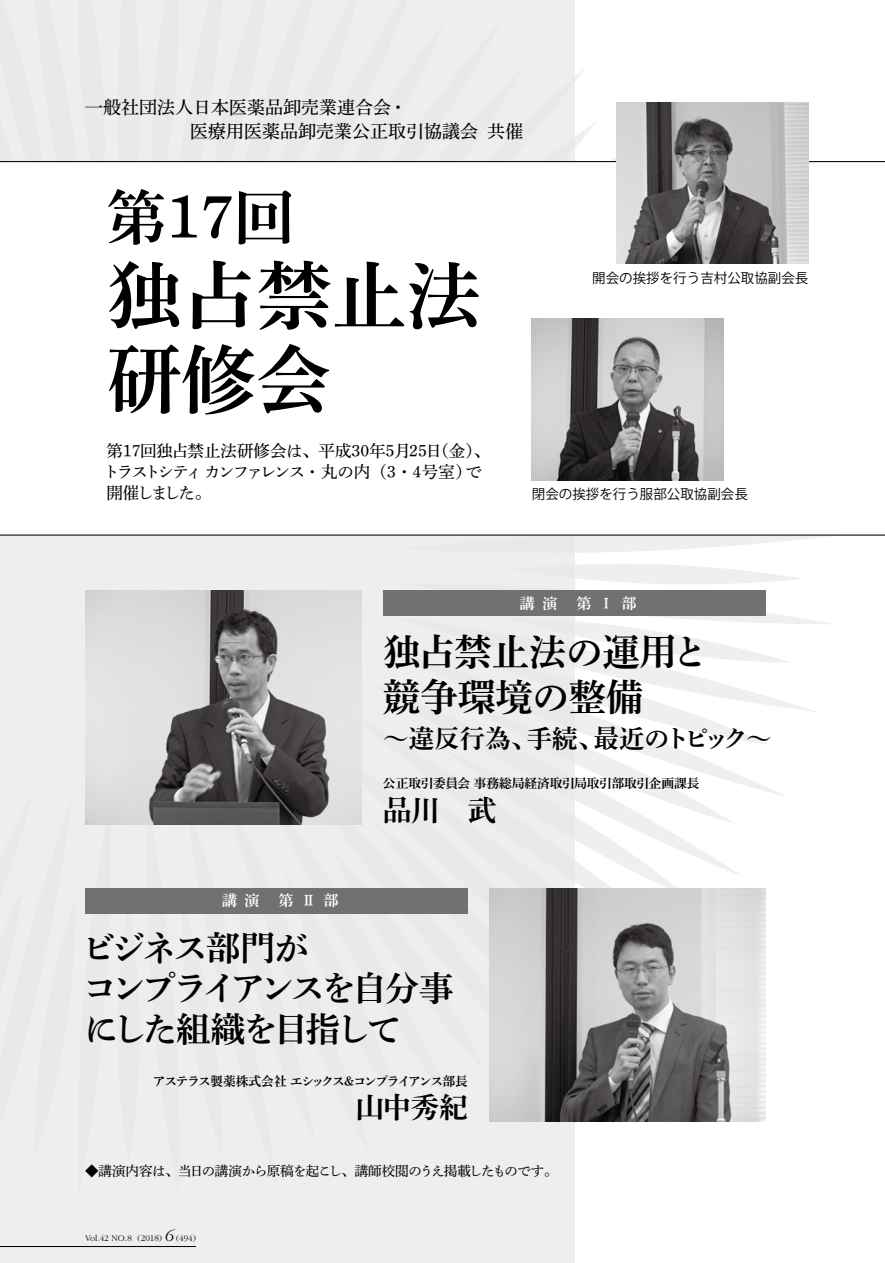
<style>
.page{position:relative;width:885px;height:1263px;background:#fff}
.page>*{position:absolute;margin:0;border:0;box-sizing:border-box;transform-origin:0 0}
.t1{font:75px/84px "Shuei Min Pro B";color:#000}
.t2{font:60px "Shuei Min Pro B";color:#000}
.t3{font:37.5px/45px "Shuei Min Pro B";letter-spacing:-.02em;color:#000}
.t4{font:34.5px/40.5px "Shuei Min Pro B";letter-spacing:-.11em;color:#000}
.t5{font:28.8px "Shuei Min Pro B";letter-spacing:-.025em;color:#000}
.t6{font:25.5px "Shuei Min Pro B";letter-spacing:-.015em;color:#000}
.t7{font:18px/24px "Shuei Min Pro M";color:#000}
.t8{font:16.5px/21px "Shuei Min Pro M";letter-spacing:-.08em;color:#000}
.t9{font:15px "Shuei Min Pro B";letter-spacing:.5em;color:#fff}
.t10{font:13.5px "Shuei Min Pro M";letter-spacing:-.045em;color:#000}
.t11{font:13.5px "Koz Go Pro";color:#000}
.t12{font:12.75px "Shuei Min Pro B";letter-spacing:-.105em;color:#000}
.t13{font:12.75px "Shuei Min Pro B";letter-spacing:-.03em;color:#000}
.t14{font:300 9px "Garamond";color:#000}
.s1{font-style:italic;font-size:16.5px}
</style>
<div class="page">
<svg style="left:574px;top:562px;width:256px;height:633px"></svg>
<svg style="left:574px;top:0;width:253px;height:556px"></svg>
<div style="left:0;top:0;width:574px;height:162px;background:#eee"></div>
<div style="left:0;top:162px;width:884px;height:373px;background:#fff"></div>
<div style="left:0;top:535px;width:574px;height:728px;background:#eee"></div>
<hr style="left:0;top:161px;width:884px;height:1px;background:#000">
<hr style="left:0;top:534px;width:884px;height:2px;background:#000">
<img style="left:489px;top:888px;width:276px;height:234px">
<img style="left:85px;top:590px;width:276px;height:234px">
<img style="left:531px;top:319px;width:192px;height:161px">
<img style="left:617px;top:102px;width:191px;height:162px">
<hr style="left:0;top:1246px;width:196px;height:1px;background:#000">
<div style="left:383px;top:590px;width:382px;height:26px;background:#727171"></div>
<div style="left:85px;top:888px;width:383px;height:25px;background:#727171"></div>
<p class="t7" style="left:190px;top:95px;width:335px;text-indent:-105px">一般社団法人日本医薬品卸売業連合会・<br>医療用医薬品卸売業公正取引協議会 共催</p>
<h2 class="t2" style="left:106px;top:174px;width:189px">第17回</h2>
<h1 class="t1" style="left:106px;top:250px;width:377px">独占禁止法研修会</h1>
<p class="t8" style="left:104px;top:440px;width:388px">第17回独占禁止法研修会は、平成30年５月25日（金）、トラストシティ カンファレンス・丸の内（３・４号室）で開催しました。</p>
<p class="t11" style="left:592px;top:269px;width:217px">開会の挨拶を行う吉村公取協副会長</p>
<p class="t11" style="left:531px;top:486px;width:217px">閉会の挨拶を行う服部公取協副会長</p>
<p class="t9" style="left:520px;top:592px;width:39px">講演</p>
<p class="t9" style="left:576px;top:592px;width:61px">第Ⅰ部</p>
<p class="t9" style="left:222px;top:890px;width:39px">講演</p>
<p class="t9" style="left:278px;top:890px;width:61px">第Ⅱ部</p>
<h3 class="t3" style="left:383px;top:628px;width:327px">独占禁止法の運用と競争環境の整備</h3>
<h3 class="t6" style="left:383px;top:720px;width:390px">～違反行為、手続、最近のトピック～</h3>
<p class="t13" style="left:383px;top:774px;width:318px">公正取引委員会 事務総局経済取引局取引部取引企画課長</p>
<h3 class="t5" style="left:383px;top:789px;width:115px">品川　武</h3>
<h3 class="t4" style="left:82px;top:926px;width:373px">ビジネス部門が<br>コンプライアンスを自分事にした組織を目指して</h3>
<p class="t12" style="left:153px;top:1071px;width:316px">アステラス製薬株式会社 エシックス＆コンプライアンス部長</p>
<h3 class="t5" style="left:355px;top:1087px;width:114px">山中秀紀</h3>
<p class="t10" style="left:85px;top:1161px;width:474px">◆講演内容は、当日の講演から原稿を起こし、講師校閲のうえ掲載したものです。</p>
<p class="t14" style="left:85px;top:1233px;width:112px">Vol.42 NO.8 (2018) <span class="s1">6</span> (494)</p>
</div>
